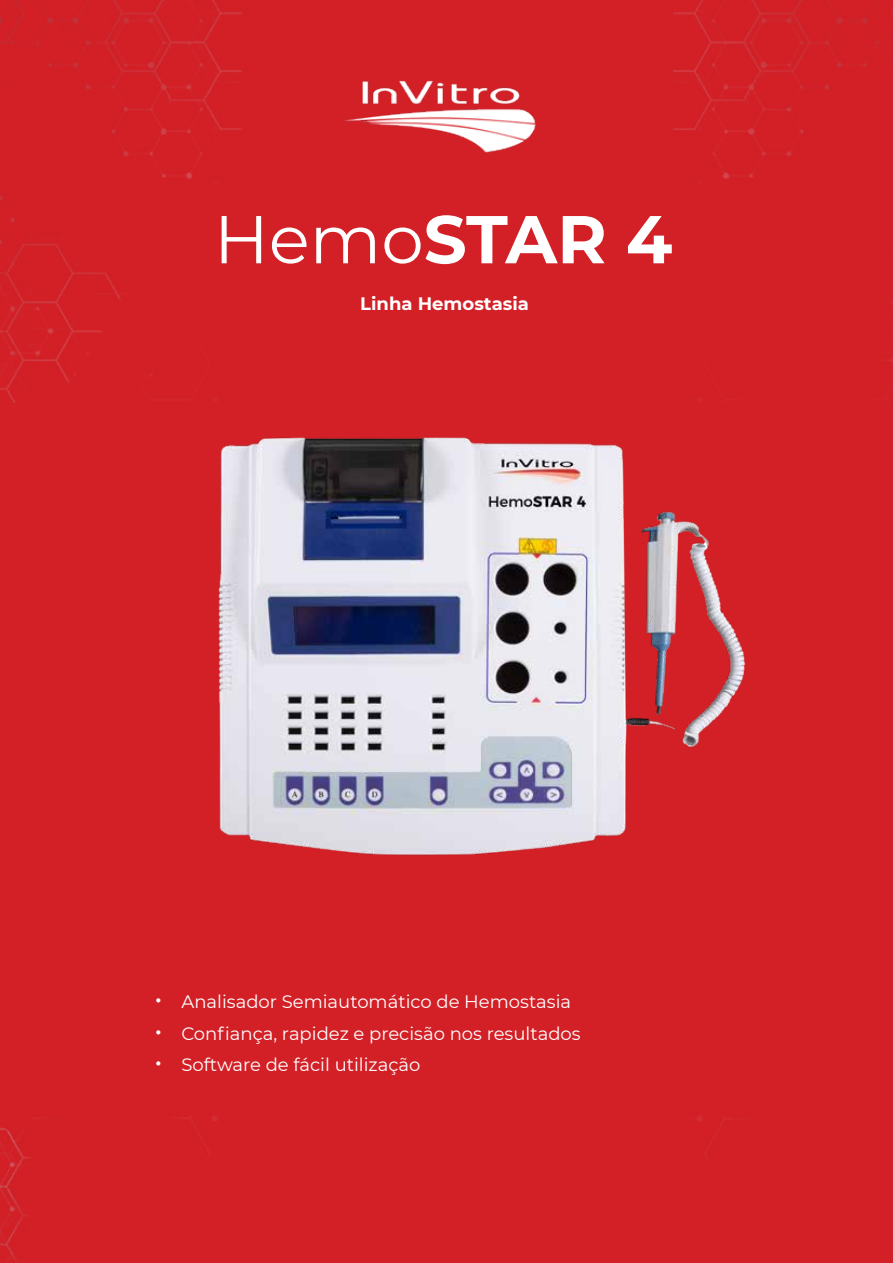
<style>
.page{position:relative;width:893px;height:1263px;background:#d32027}
.page>*{position:absolute;margin:0;border:0;box-sizing:border-box;transform-origin:0 0}
.t1{font:700 67.5px "Montserrat";color:#fff}
.t2{font:18px "Montserrat";color:#fff}
.t3{font:700 18px "Montserrat";color:#fff}
.s1{font-weight:400}
.s2{font-size:27px}
</style>
<div class="page">
<img style="left:83px;top:399px;width:727px;height:477px">
<img style="left:326px;top:69px;width:241px;height:96px">
<h1 class="t1" style="left:214px;top:191px;width:460px"><span class="s1">Hemo</span>STAR 4</h1>
<p class="t3" style="left:360px;top:290px;width:170px">Linha Hemostasia</p>
<p class="t2" style="left:154px;top:990px;width:418px"><span class="s2">•</span> Analisador Semiautomático de Hemostasia</p>
<p class="t2" style="left:154px;top:1021px;width:428px"><span class="s2">•</span> Confiança, rapidez e precisão nos resultados</p>
<p class="t2" style="left:154px;top:1053px;width:268px"><span class="s2">•</span> Software de fácil utilização</p>
</div>
